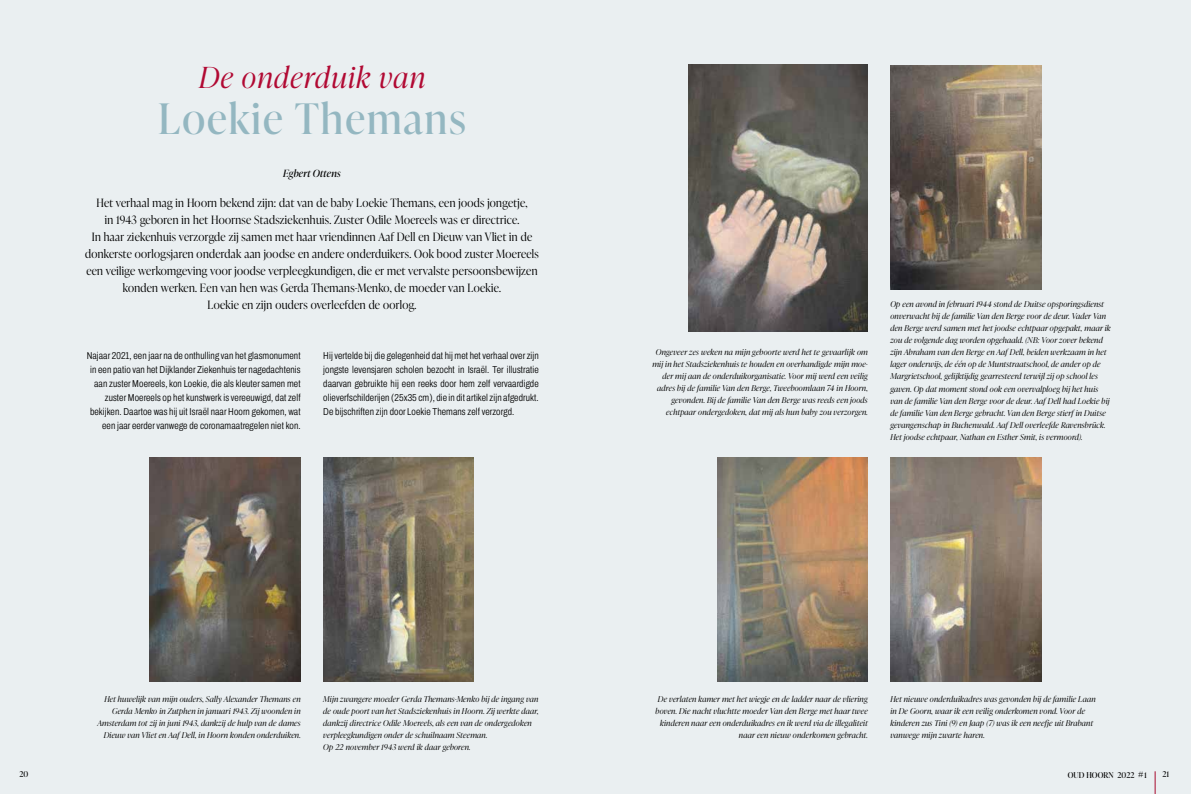
<style>
.page{position:relative;width:1191px;height:794px;background:#eaeff1}
.page>*{position:absolute;margin:0;border:0;box-sizing:border-box;transform-origin:0 0}
.t1{font:42px "Ivy Presto Display";letter-spacing:.05em;color:#94b7c1}
.t2{font:italic 300 29px "Ivy Presto Display";letter-spacing:.05em;color:#b10933}
.t3{font:300 11.5px/17px "Ivy Presto Display";letter-spacing:.03em;color:#000;text-align:center}
.t4{font:300 10px/14px "Archivo Condensed";letter-spacing:.01em;color:#000;text-align:right}
.t5{font:italic 10px "Ivy Presto Display";letter-spacing:.02em;color:#000}
.t6{font:italic 300 8px/12px "Ivy Presto Display";letter-spacing:.03em;color:#000;text-align:right}
.t7{font:8px "Ivy Presto Display";letter-spacing:.005em;color:#000}
.s1{font-family:"Baskerville"}
</style>
<div class="page">
<img style="left:150px;top:457px;width:150px;height:224px">
<img style="left:717px;top:458px;width:150px;height:223px">
<img style="left:688px;top:65px;width:179px;height:266px">
<img style="left:323px;top:457px;width:151px;height:224px">
<img style="left:890px;top:457px;width:151px;height:224px">
<img style="left:890px;top:65px;width:151px;height:224px">
<svg style="left:1154px;top:771px;width:1px;height:23px"></svg>
<h2 class="t2" style="left:199px;top:56px;width:228px">De onderduik van</h2>
<h1 class="t1" style="left:158px;top:88px;width:309px">Loekie Themans</h1>
<p class="t5" style="left:283px;top:166px;width:59px">Egbert Ottens</p>
<p class="t3" style="left:85px;top:194px;width:455px">Het verhaal mag in Hoorn bekend zijn: dat van de baby Loekie Themans, een joods jongetje,<br>in 1943 geboren in het Hoornse Stadsziekenhuis. Zuster Odile Moereels was er directrice.<br>In haar ziekenhuis verzorgde zij samen met haar vriendinnen Aaf Dell en Dieuw van Vliet in de donkerste oorlogsjaren onderdak aan joodse en andere onderduikers. Ook bood zuster Moereels een veilige werkomgeving voor joodse verpleegkundigen, die er met vervalste persoonsbewijzen konden werken. Een van hen was Gerda Themans-Menko, de moeder van Loekie.<br>Loekie en zijn ouders overleefden de oorlog.</p>
<p class="t4" style="left:87px;top:349px;width:215px">Najaar 2021, een jaar na de onthulling van het glasmonument in een patio van het Dijklander Ziekenhuis ter nagedachtenis aan zuster Moereels, kon Loekie, die als kleuter samen met zuster Moereels op het kunstwerk is vereeuwigd, dat zelf bekijken. Daartoe was hij uit Israël naar Hoorn gekomen, wat een jaar eerder vanwege de coronamaatregelen niet kon.</p>
<p class="t4" style="left:323px;top:349px;width:217px;text-align:justify">Hij vertelde bij die gelegenheid dat hij met het verhaal over zijn jongste levensjaren scholen bezocht in Israël. Ter illustratie daarvan gebruikte hij een reeks door hem zelf vervaardigde olieverfschilderijen (25x35 cm), die in dit artikel zijn afgedrukt.<br>De bijschriften zijn door Loekie Themans zelf verzorgd.</p>
<p class="t6" style="left:652px;top:346px;width:217px">Ongeveer zes weken na mijn geboorte werd het te gevaarlijk om mij in het Stadsziekenhuis te houden en overhandigde mijn moe&shy;der mij aan de onderduikorganisatie. Voor mij werd een veilig adres bij de familie Van den Berge, Tweeboomlaan 74 in Hoorn, gevonden. Bij de familie Van den Berge was reeds een joods echtpaar ondergedoken, dat mij als hun baby zou verzorgen.</p>
<p class="t6" style="left:890px;top:298px;width:222px;text-align:left">Op een avond in februari 1944 stond de Duitse opsporingsdienst onverwacht bij de familie Van den Berge voor de deur. Vader Van den Berge werd samen met het joodse echtpaar opgepakt, maar ik zou de volgende dag worden opgehaald. (NB: Voor zover bekend zijn Abraham van den Berge en Aaf Dell, beiden werkzaam in het lager onderwijs, de één op de Muntstraatschool, de ander op de Margrietschool, gelijktijdig gearresteerd terwijl zij op school les gaven. Op dat moment stond ook een overvalploeg bij het huis van de familie Van den Berge voor de deur. Aaf Dell had Loekie bij de familie Van den Berge gebracht. Van den Berge stierf in Duitse gevangenschap in Buchenwald. Aaf Dell overleefde Ravensbrück.<br>Het joodse echtpaar, Nathan en Esther Smit, is vermoord).</p>
<p class="t6" style="left:97px;top:692px;width:205px">Het huwelijk van mijn ouders, Sally Alexander Themans en Gerda Menko in Zutphen in januari 1943. Zij woonden in Amsterdam tot zij in juni 1943, dankzij de hulp van de dames Dieuw van Vliet en Aaf Dell, in Hoorn konden onderduiken.</p>
<p class="t6" style="left:323px;top:692px;width:217px;text-align:left">Mijn zwangere moeder Gerda Themans-Menko bij de ingang van de oude poort van het Stadsziekenhuis in Hoorn. Zij werkte daar, dankzij directrice Odile Moereels, als een van de ondergedoken verpleegkundigen onder de schuilnaam Steeman.<br>Op 22 november 1943 werd ik daar geboren.</p>
<p class="t6" style="left:655px;top:692px;width:214px">De verlaten kamer met het wiegje en de ladder naar de vliering boven. Die nacht vluchtte moeder Van den Berge met haar twee kinderen naar een onderduikadres en ik werd via de illegaliteit naar een nieuw onderkomen gebracht.</p>
<p class="t6" style="left:890px;top:692px;width:207px;text-align:left">Het nieuwe onderduikadres was gevonden bij de familie Laan in De Goorn, waar ik een veilig onderkomen vond. Voor de kinderen zus Tini (9) en Jaap (7) was ik een neefje uit Brabant vanwege mijn zwarte haren.</p>
<p class="t7" style="left:20px;top:769px;width:10px">20</p>
<p class="t7" style="left:1067px;top:769px;width:80px">OUD HOORN 2022 <span class="s1">#</span>1</p>
<p class="t7" style="left:1162px;top:769px;width:8px">21</p>
</div>
